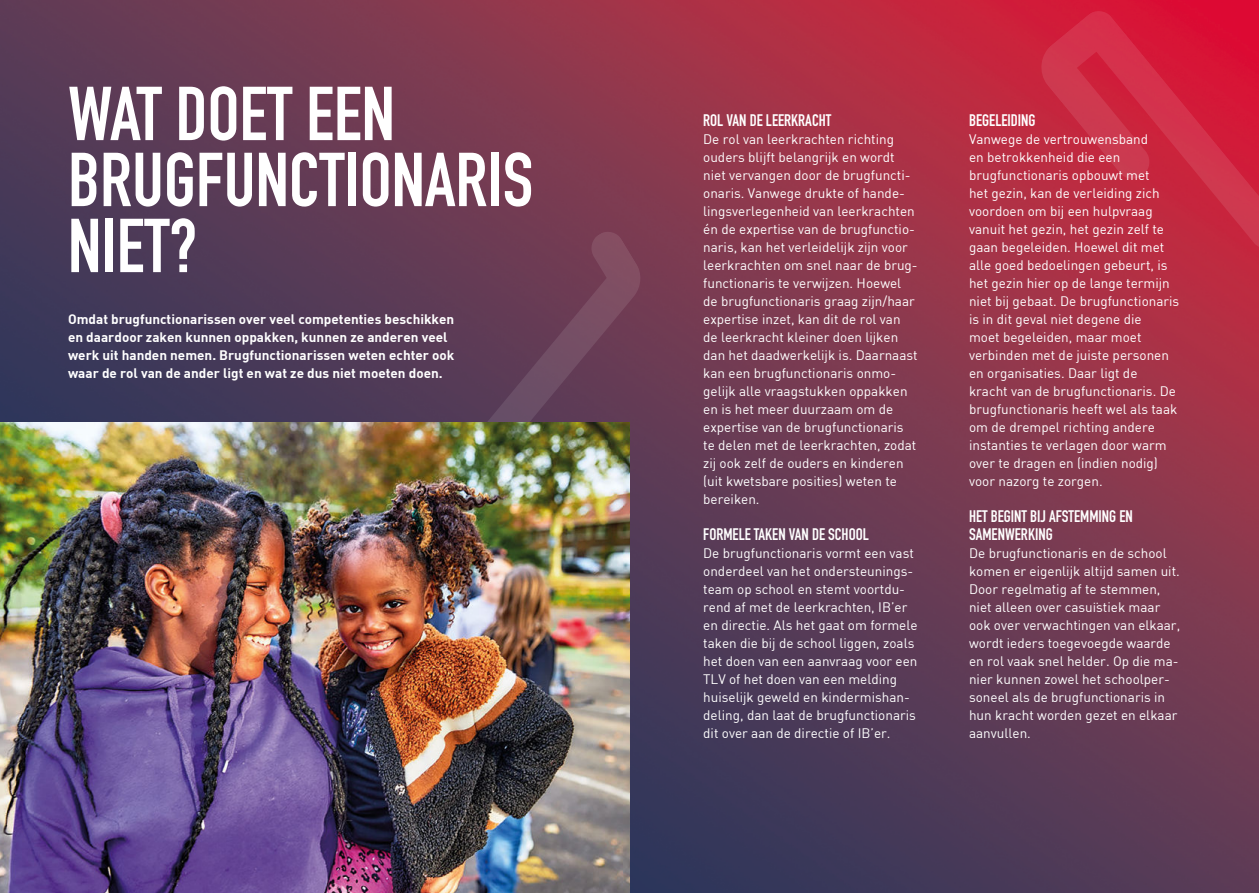
<style>
.page{position:relative;width:1259px;height:893px;background:#fff}
.page>*{position:absolute;margin:0;border:0;box-sizing:border-box;transform-origin:0 0}
.t1{font:700 75px/66px "DIN Condensed";color:#fff}
.t2{font:700 16.5px/18px "DIN Condensed";color:#fff}
.t3{font:13.5px/18px "Dinreg";color:#fff}
.t4{font:13.5px/18px "Dinbol";color:#fff}
</style>
<div class="page">
<img style="left:0;top:0;width:1259px;height:893px">
<svg style="left:435px;top:229px;width:207px;height:278px;background:#673e57"></svg>
<img style="left:0;top:422px;width:629px;height:471px">
<svg style="left:1038px;top:9px;width:221px;height:242px;background:#ca2640"></svg>
<h1 class="t1" style="left:68px;top:79px;width:467px">WAT DOET EEN<br>BRUGFUNCTIONARIS<br>NIET?</h1>
<p class="t4" style="left:68px;top:311px;width:388px">Omdat brugfunctionarissen over veel competenties beschikken en daardoor zaken kunnen oppakken, kunnen ze anderen veel werk uit handen nemen. Brugfunctionarissen weten echter ook waar de rol van de ander ligt en wat ze dus niet moeten doen.</p>
<p class="t2" style="left:703px;top:111px;width:129px">ROL VAN DE LEERKRACHT</p>
<p class="t3" style="left:703px;top:131px;width:216px">De rol van leerkrachten richting ouders blijft belangrijk en wordt niet vervangen door de brugfuncti&shy;onaris. Vanwege drukte of hande&shy;lingsverlegenheid van leerkrachten én de expertise van de brugfunctio&shy;naris, kan het verleidelijk zijn voor leerkrachten om snel naar de brug&shy;functionaris te verwijzen. Hoewel de brugfunctionaris graag zijn/haar expertise inzet, kan dit de rol van de leerkracht kleiner doen lijken dan het daadwerkelijk is. Daarnaast kan een brugfunctionaris onmo&shy;gelijk alle vraagstukken oppakken en is het meer duurzaam om de expertise van de brugfunctionaris te delen met de leerkrachten, zodat zij ook zelf de ouders en kinderen (uit kwetsbare posities) weten te bereiken.</p>
<p class="t2" style="left:703px;top:525px;width:167px">FORMELE TAKEN VAN DE SCHOOL</p>
<p class="t3" style="left:703px;top:545px;width:216px">De brugfunctionaris vormt een vast onderdeel van het ondersteunings&shy;team op school en stemt voortdu&shy;rend af met de leerkrachten, IB’er en directie. Als het gaat om formele taken die bij de school liggen, zoals het doen van een aanvraag voor een TLV of het doen van een melding huiselijk geweld en kindermishan&shy;deling, dan laat de brugfunctionaris dit over aan de directie of IB’er.</p>
<p class="t2" style="left:969px;top:111px;width:68px">BEGELEIDING</p>
<p class="t3" style="left:969px;top:131px;width:212px">Vanwege de vertrouwensband<br>en betrokkenheid die een brugfunctionaris opbouwt met<br>het gezin, kan de verleiding zich voordoen om bij een hulpvraag vanuit het gezin, het gezin zelf te gaan begeleiden. Hoewel dit met alle goed bedoelingen gebeurt, is het gezin hier op de lange termijn niet bij gebaat. De brugfunctionaris is in dit geval niet degene die<br>moet begeleiden, maar moet verbinden met de juiste personen en organisaties. Daar ligt de kracht van de brugfunctionaris. De brugfunctionaris heeft wel als taak om de drempel richting andere instanties te verlagen door warm over te dragen en (indien nodig) voor nazorg te zorgen.</p>
<p class="t2" style="left:969px;top:507px;width:165px">HET BEGINT BIJ AFSTEMMING EN<br>SAMENWERKING</p>
<p class="t3" style="left:969px;top:545px;width:213px">De brugfunctionaris en de school komen er eigenlijk altijd samen uit.<br>Door regelmatig af te stemmen, niet alleen over casuïstiek maar ook over verwachtingen van elkaar, wordt ieders toegevoegde waarde en rol vaak snel helder. Op die ma&shy;nier kunnen zowel het schoolper&shy;soneel als de brugfunctionaris in hun kracht worden gezet en elkaar aanvullen.</p>
</div>
